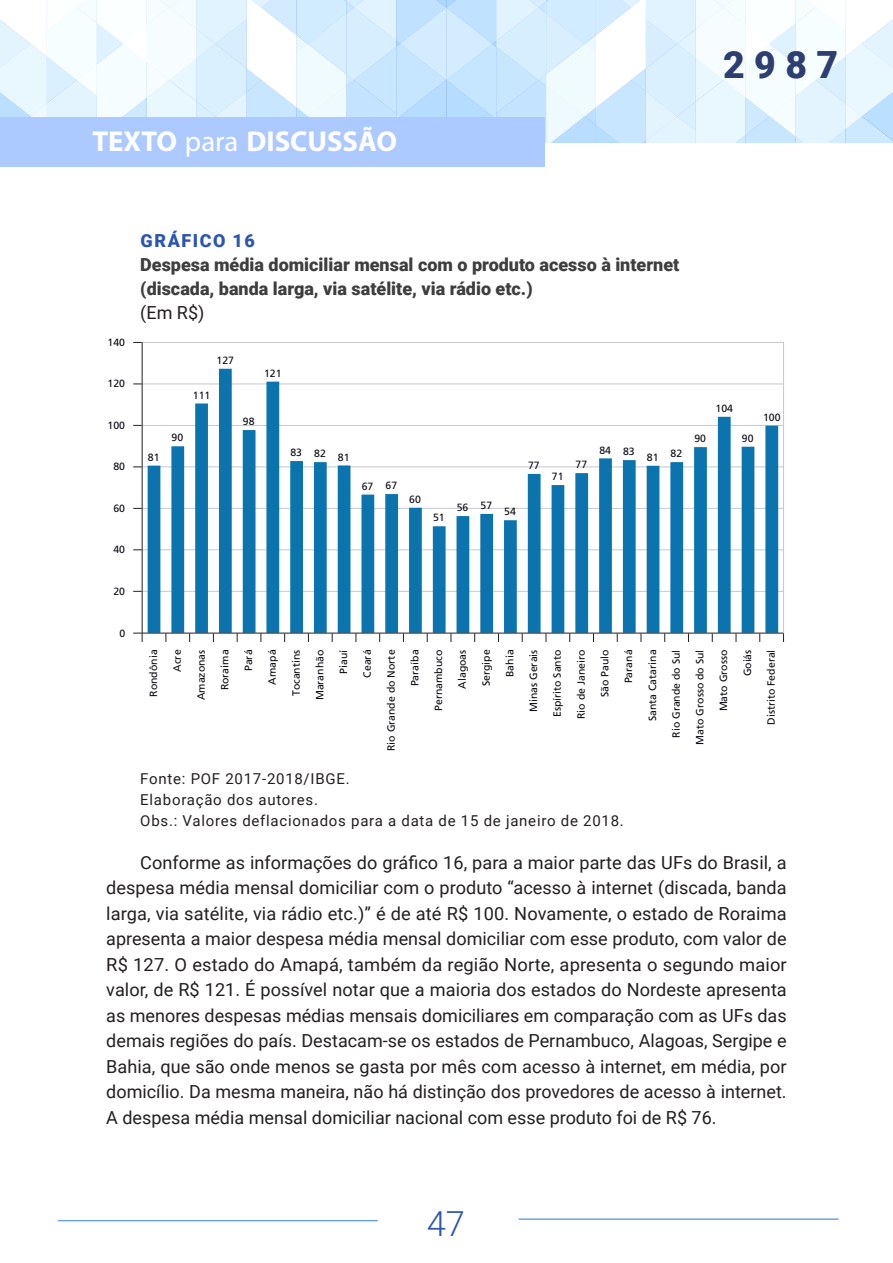
<style>
.page{position:relative;width:893px;height:1263px;background:#fff}
.page>*{position:absolute;margin:0;border:0;box-sizing:border-box;transform-origin:0 0}
.t1{font:900 37.5px "Roboto";color:#2c3f70}
.t2{font:300 34.5px "Roboto";color:#2c55ae}
.t3{font:700 28.8px "Myriad Pro";color:#fff}
.texto_corrido{font:18px/25.5px "Roboto";color:#231f20;text-align:justify}
.titulo_2_título_do_gráfico{font:900 18px/24px "Roboto";color:#3e3e3f}
.titulo_1_número{font:900 18px "Roboto";letter-spacing:.085em;color:#2c55ae}
.titulo_3_Em___grafico{font:18px "Roboto";color:#231f20}
.fonte_elaboracao_3{font:15px "Roboto";letter-spacing:.05em;color:#231f20}
.fonte_elaboracao_1{font:15px "Roboto";letter-spacing:.05em;color:#231f20}
.fonte_elaboracao_2_meio{font:15px "Roboto";letter-spacing:.05em;color:#231f20}
.t4{font:10.5px "Frutiger LT Pro";color:#0e0c15}
.s1{font-weight:400}
</style>
<div class="page">
<svg style="left:0;top:0;width:893px;height:143px"></svg>
<div style="left:0;top:118px;width:545px;height:49px;background:#accaff"></div>
<hr style="left:519px;top:1218px;width:319px;height:2px;background:#6fa5d9">
<hr style="left:58px;top:1220px;width:320px;height:1px;background:#6fa5d9">
<hr style="left:142px;top:342px;width:641px;height:1px;background:#c7c8ca">
<hr style="left:142px;top:384px;width:641px;height:1px;background:#c7c8ca">
<hr style="left:142px;top:425px;width:641px;height:1px;background:#c7c8ca">
<hr style="left:142px;top:467px;width:641px;height:1px;background:#c7c8ca">
<hr style="left:142px;top:508px;width:641px;height:1px;background:#c7c8ca">
<hr style="left:142px;top:550px;width:641px;height:1px;background:#c7c8ca">
<hr style="left:142px;top:591px;width:641px;height:1px;background:#c7c8ca">
<hr style="left:142px;top:342px;width:1px;height:291px;background:#231f20">
<hr style="left:783px;top:342px;width:1px;height:290px;background:#c7c8ca">
<svg style="left:133px;top:633px;width:10px;height:9px"></svg>
<svg style="left:148px;top:369px;width:630px;height:264px"></svg>
<hr style="left:142px;top:633px;width:642px;height:1px;background:#231f20">
<h3 class="t3" style="left:92px;top:122px;width:306px">TEXTO <span class="s1">para</span> DISCUSSÃO</h3>
<h1 class="t1" style="left:723px;top:38px;width:116px">2987</h1>
<p class="t4" style="left:108px;top:336px;width:19px">140</p>
<p class="t4" style="left:108px;top:378px;width:19px">120</p>
<p class="t4" style="left:108px;top:419px;width:19px">100</p>
<p class="t4" style="left:113px;top:460px;width:13px">80</p>
<p class="t4" style="left:113px;top:502px;width:13px">60</p>
<p class="t4" style="left:113px;top:543px;width:13px">40</p>
<p class="t4" style="left:113px;top:585px;width:13px">20</p>
<p class="t4" style="left:119px;top:627px;width:7px">0</p>
<p class="titulo_1_número" style="left:141px;top:228px;width:116px">GRÁFICO 16</p>
<p class="titulo_2_título_do_gráfico" style="left:140px;top:252px;width:541px">Despesa média domiciliar mensal com o produto acesso à internet (discada, banda larga, via satélite, via rádio etc.)</p>
<p class="titulo_3_Em___grafico" style="left:140px;top:300px;width:66px">(Em R$)</p>
<p class="t4" style="left:148px;top:451px;width:13px">81</p>
<p class="t4" style="left:172px;top:432px;width:13px">90</p>
<p class="t4" style="left:217px;top:354px;width:19px">127</p>
<p class="t4" style="left:193px;top:389px;width:19px">111</p>
<p class="t4" style="left:243px;top:415px;width:13px">98</p>
<p class="t4" style="left:264px;top:367px;width:19px">121</p>
<p class="t4" style="left:290px;top:447px;width:61px">83 82 81</p>
<p class="t4" style="left:362px;top:480px;width:37px">67 67</p>
<p class="t4" style="left:409px;top:493px;width:13px">60</p>
<p class="t4" style="left:433px;top:512px;width:13px">51</p>
<p class="t4" style="left:457px;top:500px;width:37px">56 57</p>
<p class="t4" style="left:528px;top:459px;width:13px">77</p>
<p class="t4" style="left:504px;top:505px;width:13px">54</p>
<p class="t4" style="left:552px;top:470px;width:13px">71</p>
<p class="t4" style="left:576px;top:458px;width:13px">77</p>
<p class="t4" style="left:599px;top:445px;width:37px">84 83</p>
<p class="t4" style="left:647px;top:449px;width:37px">81 82</p>
<p class="t4" style="left:694px;top:432px;width:13px">90</p>
<p class="t4" style="left:716px;top:402px;width:19px">104</p>
<p class="t4" style="left:742px;top:432px;width:13px">90</p>
<p class="t4" style="left:763px;top:411px;width:19px">100</p>
<p class="t4" style="left:147px;top:697px;width:49px;rotate:-90deg">Rondônia</p>
<p class="t4" style="left:171px;top:672px;width:24px;rotate:-90deg">Acre</p>
<p class="t4" style="left:195px;top:700px;width:52px;rotate:-90deg">Amazonas</p>
<p class="t4" style="left:219px;top:690px;width:42px;rotate:-90deg">Roraima</p>
<p class="t4" style="left:242px;top:671px;width:23px;rotate:-90deg">Pará</p>
<p class="t4" style="left:266px;top:685px;width:37px;rotate:-90deg">Amapá</p>
<p class="t4" style="left:290px;top:696px;width:48px;rotate:-90deg">Tocantins</p>
<p class="t4" style="left:314px;top:700px;width:52px;rotate:-90deg">Maranhão</p>
<p class="t4" style="left:337px;top:673px;width:25px;rotate:-90deg">Piauí</p>
<p class="t4" style="left:361px;top:678px;width:30px;rotate:-90deg">Ceará</p>
<p class="t4" style="left:385px;top:751px;width:103px;rotate:-90deg">Rio Grande do Norte</p>
<p class="t4" style="left:409px;top:686px;width:38px;rotate:-90deg">Paraíba</p>
<p class="t4" style="left:432px;top:711px;width:63px;rotate:-90deg">Pernambuco</p>
<p class="t4" style="left:456px;top:689px;width:41px;rotate:-90deg">Alagoas</p>
<p class="t4" style="left:480px;top:686px;width:38px;rotate:-90deg">Sergipe</p>
<p class="t4" style="left:504px;top:677px;width:29px;rotate:-90deg">Bahia</p>
<p class="t4" style="left:527px;top:712px;width:64px;rotate:-90deg">Minas Gerais</p>
<p class="t4" style="left:551px;top:717px;width:69px;rotate:-90deg">Espírito Santo</p>
<p class="t4" style="left:575px;top:719px;width:71px;rotate:-90deg">Rio de Janeiro</p>
<p class="t4" style="left:599px;top:697px;width:49px;rotate:-90deg">São Paulo</p>
<p class="t4" style="left:622px;top:683px;width:35px;rotate:-90deg">Paraná</p>
<p class="t4" style="left:646px;top:721px;width:73px;rotate:-90deg">Santa Catarina</p>
<p class="t4" style="left:670px;top:738px;width:90px;rotate:-90deg">Rio Grande do Sul</p>
<p class="t4" style="left:694px;top:745px;width:97px;rotate:-90deg">Mato Grosso do Sul</p>
<p class="t4" style="left:717px;top:711px;width:63px;rotate:-90deg">Mato Grosso</p>
<p class="t4" style="left:741px;top:676px;width:28px;rotate:-90deg">Goiás</p>
<p class="t4" style="left:765px;top:725px;width:77px;rotate:-90deg">Distrito Federal</p>
<p class="fonte_elaboracao_1" style="left:140px;top:768px;width:211px">Fonte: POF 2017-2018/IBGE.</p>
<p class="fonte_elaboracao_2_meio" style="left:140px;top:789px;width:179px">Elaboração dos autores.</p>
<p class="fonte_elaboracao_3" style="left:140px;top:810px;width:485px">Obs.: Valores deflacionados para a data de 15 de janeiro de 2018.</p>
<p class="texto_corrido" style="left:106px;top:849px;width:682px;text-indent:34px">Conforme as informações do gráfico 16, para a maior parte das UFs do Brasil, a despesa média mensal domiciliar com o produto “acesso à internet (discada, banda larga, via satélite, via rádio etc.)” é de até R$ 100. Novamente, o estado de Roraima apresenta a maior despesa média mensal domiciliar com esse produto, com valor de R$ 127. O estado do Amapá, também da região Norte, apresenta o segundo maior valor, de R$ 121. É possível notar que a maioria dos estados do Nordeste apresenta as menores despesas médias mensais domiciliares em comparação com as UFs das demais regiões do país. Destacam-se os estados de Pernambuco, Alagoas, Sergipe e Bahia, que são onde menos se gasta por mês com acesso à internet, em média, por domicílio. Da mesma maneira, não há distinção dos provedores de acesso à internet.<br>A despesa média mensal domiciliar nacional com esse produto foi de R$ 76.</p>
<h2 class="t2" style="left:427px;top:1200px;width:40px">47</h2>
</div>
